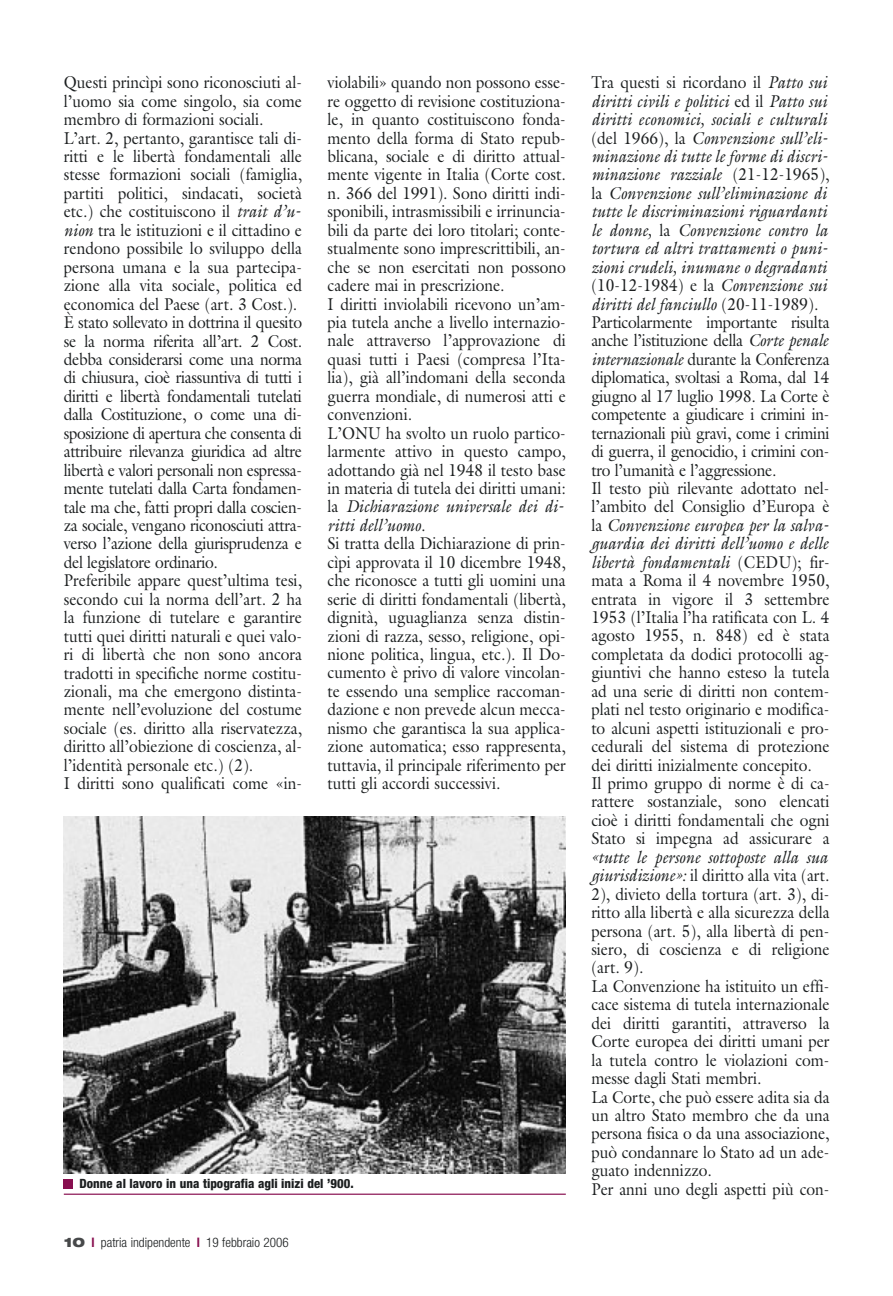
<style>
.page{position:relative;width:893px;height:1296px;background:#fff}
.page>*{position:absolute;margin:0;border:0;box-sizing:border-box;transform-origin:0 0}
.t1{font:17.25px/18.5px "Galliard";color:#1c1f20;scale:.9 1}
.t2{font:300 condensed 13.2px "Helvetica Neue";color:#1c1f20}
.t3{font:800 condensed 12.75px "Helvetica Neue";color:#1c1f20}
.s1{font-style:italic}
.s2{font-weight:900;font-stretch:expanded;color:#47494a}
.s3{font-weight:700;color:#880f50}
</style>
<div class="page">
<hr style="left:64px;top:1194px;width:502px;height:1px;background:#880f50">
<div style="left:64px;top:1179px;width:9px;height:9px;background:#880f50"></div>
<img style="left:64px;top:816px;width:502px;height:358px">
<p class="t1" style="left:64px;top:75px;width:266px">Questi princìpi sono riconosciuti al&shy;l’uomo sia come singolo, sia come membro di formazioni sociali.<br>L’art. 2, pertanto, garantisce tali di&shy;ritti e le libertà fondamentali alle stesse formazioni sociali (famiglia, partiti politici, sindacati, società etc.) che costituiscono il <span class="s1">trait d’u&shy;nion</span> tra le istituzioni e il cittadino e rendono possibile lo sviluppo della persona umana e la sua partecipa&shy;zione alla vita sociale, politica ed economica del Paese (art. 3 Cost.).<br>È stato sollevato in dottrina il quesito se la norma riferita all’art. 2 Cost. debba considerarsi come una norma di chiusura, cioè riassuntiva di tutti i diritti e libertà fondamentali tutelati dalla Costituzione, o come una di&shy;sposizione di apertura che consenta di attribuire rilevanza giuridica ad altre libertà e valori personali non espressa&shy;mente tutelati dalla Carta fondamen&shy;tale ma che, fatti propri dalla coscien&shy;za sociale, vengano riconosciuti attra&shy;verso l’azione della giurisprudenza e del legislatore ordinario.<br>Preferibile appare quest’ultima tesi, secondo cui la norma dell’art. 2 ha la funzione di tutelare e garantire tutti quei diritti naturali e quei valo&shy;ri di libertà che non sono ancora tradotti in specifiche norme costitu&shy;zionali, ma che emergono distinta&shy;mente nell’evoluzione del costume sociale (es. diritto alla riservatezza, diritto all’obiezione di coscienza, al&shy;l’identità personale etc.) (2).<br>I diritti sono qualificati come «in-</p>
<p class="t1" style="left:327px;top:75px;width:266px">violabili» quando non possono esse&shy;re oggetto di revisione costituziona&shy;le, in quanto costituiscono fonda&shy;mento della forma di Stato repub&shy;blicana, sociale e di diritto attual&shy;mente vigente in Italia (Corte cost. n. 366 del 1991). Sono diritti indi&shy;sponibili, intrasmissibili e irrinuncia&shy;bili da parte dei loro titolari; conte&shy;stualmente sono imprescrittibili, an&shy;che se non esercitati non possono cadere mai in prescrizione.<br>I diritti inviolabili ricevono un’am&shy;pia tutela anche a livello internazio&shy;nale attraverso l’approvazione di quasi tutti i Paesi (compresa l’Ita&shy;lia), già all’indomani della seconda guerra mondiale, di numerosi atti e convenzioni.<br>L’ONU ha svolto un ruolo partico&shy;larmente attivo in questo campo, adottando già nel 1948 il testo base in materia di tutela dei diritti umani: la <span class="s1">Dichiarazione universale dei di&shy;ritti dell’uomo.</span></p>
<p class="t1" style="left:327px;top:536px;width:266px;text-align:justify">Si tratta della Dichiarazione di prin&shy;cìpi approvata il 10 dicembre 1948, che riconosce a tutti gli uomini una serie di diritti fondamentali (libertà, dignità, uguaglianza senza distin&shy;zioni di razza, sesso, religione, opi&shy;nione politica, lingua, etc.). Il Do&shy;cumento è privo di valore vincolan&shy;te essendo una semplice raccoman&shy;dazione e non prevede alcun mecca&shy;nismo che garantisca la sua applica&shy;zione automatica; esso rappresenta, tuttavia, il principale riferimento per tutti gli accordi successivi.</p>
<p class="t3" style="left:80px;top:1179px;width:275px">Donne al lavoro in una tipografia agli inizi del ’900.</p>
<p class="t2" style="left:64px;top:1238px;width:226px"><span class="s2">10</span> <span class="s3">l</span> patria indipendente <span class="s3">l</span> 19 febbraio 2006</p>
<p class="t1" style="left:591px;top:75px;width:266px">Tra questi si ricordano il <span class="s1">Patto sui diritti civili e politici</span> ed il <span class="s1">Patto sui diritti economici, sociali e culturali </span>(del 1966), la <span class="s1">Convenzione sull’eli&shy;minazione di tutte le forme di discri&shy;minazione razziale</span> (21-12-1965), la <span class="s1">Convenzione sull’eliminazione di tutte le discriminazioni riguardanti le donne,</span> la <span class="s1">Convenzione contro la tortura ed altri trattamenti o puni&shy;zioni crudeli, inumane o degradanti </span>(10-12-1984) e la <span class="s1">Convenzione sui diritti del fanciullo</span> (20-11-1989).<br>Particolarmente importante risulta anche l’istituzione della <span class="s1">Corte penale internazionale</span> durante la Conferenza diplomatica, svoltasi a Roma, dal 14 giugno al 17 luglio 1998. La Corte è competente a giudicare i crimini in&shy;ternazionali più gravi, come i crimini di guerra, il genocidio, i crimini con&shy;tro l’umanità e l’aggressione.<br>Il testo più rilevante adottato nel&shy;l’ambito del Consiglio d’Europa è la <span class="s1">Convenzione europea per la salva&shy;guardia dei diritti dell’uomo e delle libertà fondamentali</span> (CEDU); fir&shy;mata a Roma il 4 novembre 1950, entrata in vigore il 3 settembre 1953 (l’Italia l’ha ratificata con L. 4 agosto 1955, n. 848) ed è stata completata da dodici protocolli ag&shy;giuntivi che hanno esteso la tutela ad una serie di diritti non contem&shy;plati nel testo originario e modifica&shy;to alcuni aspetti istituzionali e pro&shy;cedurali del sistema di protezione dei diritti inizialmente concepito.<br>Il primo gruppo di norme è di ca&shy;rattere sostanziale, sono elencati cioè i diritti fondamentali che ogni Stato si impegna ad assicurare a</p>
<p class="t1" style="left:591px;top:849px;width:266px"><span class="s1">«tutte le persone sottoposte alla sua giurisdizione»:</span> il diritto alla vita (art.<br>2), divieto della tortura (art. 3), di&shy;ritto alla libertà e alla sicurezza della persona (art. 5), alla libertà di pen&shy;siero, di coscienza e di religione (art. 9).<br>La Convenzione ha istituito un effi&shy;cace sistema di tutela internazionale dei diritti garantiti, attraverso la Corte europea dei diritti umani per la tutela contro le violazioni com&shy;messe dagli Stati membri.<br>La Corte, che può essere adita sia da un altro Stato membro che da una persona fisica o da una associazione, può condannare lo Stato ad un ade&shy;guato indennizzo.<br>Per anni uno degli aspetti più con-</p>
</div>
